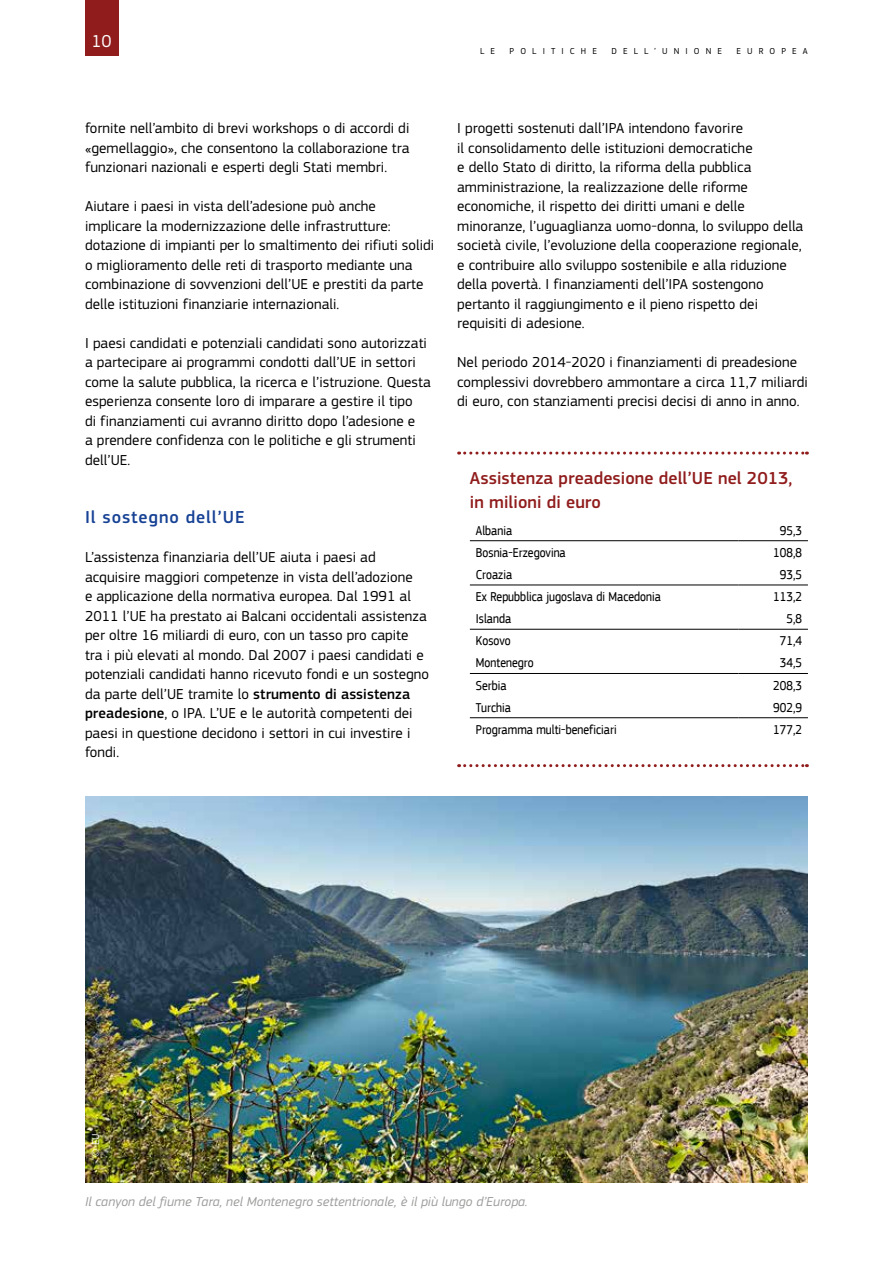
<style>
.page{position:relative;width:893px;height:1263px;background:#fff}
.page>*{position:absolute;margin:0;border:0;box-sizing:border-box;transform-origin:0 0}
.Box_Title{font:500 18px/24px "EC Square Sans Pro";letter-spacing:.005em;color:#901c1c}
.Heading03{font:500 18px "EC Square Sans Pro";letter-spacing:.05em;color:#164194}
.t1{font:18px "EC Square Sans Pro";color:#fff}
.BodyText{font:15px/19.5px "EC Square Sans Pro";letter-spacing:.005em;color:#000}
.BodyText-2{font:13.5px "EC Square Sans Cond Pro";letter-spacing:.005em;color:#000}
.legende_L{font:italic 13.5px "EC Square Sans Pro";letter-spacing:.005em;color:#9d9d9c}
.copyright_copy{font:10.5px "EC Square Sans Pro";color:#fff}
.t2{font:9px "EC Square Sans Pro";letter-spacing:.68em;color:#000}
.s1{font-weight:500}
</style>
<div class="page">
<div style="left:85px;top:0;width:33px;height:55px;background:#901c1c"></div>
<svg style="left:459px;top:452px;width:348px;height:3px"></svg>
<svg style="left:459px;top:764px;width:348px;height:3px"></svg>
<hr style="left:470px;top:540px;width:268px;height:1px;background:#000">
<hr style="left:738px;top:540px;width:70px;height:1px;background:#000">
<hr style="left:470px;top:585px;width:268px;height:1px;background:#000">
<hr style="left:738px;top:585px;width:70px;height:1px;background:#000">
<hr style="left:470px;top:629px;width:268px;height:1px;background:#000">
<hr style="left:738px;top:629px;width:70px;height:1px;background:#000">
<hr style="left:470px;top:673px;width:268px;height:1px;background:#000">
<hr style="left:738px;top:673px;width:70px;height:1px;background:#000">
<hr style="left:470px;top:717px;width:268px;height:1px;background:#000">
<hr style="left:738px;top:717px;width:70px;height:1px;background:#000">
<img style="left:85px;top:796px;width:723px;height:386px">
<p class="t1" style="left:92px;top:30px;width:22px">10</p>
<p class="t2" style="left:480px;top:45px;width:17px">L E</p>
<p class="t2" style="left:510px;top:45px;width:89px">POLITICHE</p>
<p class="t2" style="left:611px;top:45px;width:112px">DELL’UNIONE</p>
<p class="t2" style="left:736px;top:45px;width:73px">EUROPEA</p>
<p class="BodyText" style="left:85px;top:119px;width:326px;text-align:justify">fornite nell’ambito di brevi workshops o di accordi di «gemellaggio», che consentono la collaborazione tra funzionari nazionali e esperti degli Stati membri.</p>
<p class="BodyText" style="left:85px;top:197px;width:351px">Aiutare i paesi in vista dell’adesione può anche implicare la modernizzazione delle infrastrutture: dotazione di impianti per lo smaltimento dei rifiuti solidi o miglioramento delle reti di trasporto mediante una combinazione di sovvenzioni dell’UE e prestiti da parte delle istituzioni finanziarie internazionali.</p>
<p class="BodyText" style="left:85px;top:333px;width:347px">I paesi candidati e potenziali candidati sono autorizzati a partecipare ai programmi condotti dall’UE in settori come la salute pubblica, la ricerca e l’istruzione. Questa esperienza consente loro di imparare a gestire il tipo<br>di finanziamenti cui avranno diritto dopo l’adesione e<br>a prendere confidenza con le politiche e gli strumenti dell’UE.</p>
<p class="Heading03" style="left:85px;top:507px;width:161px">Il sostegno dell’UE</p>
<p class="BodyText" style="left:85px;top:548px;width:346px">L’assistenza finanziaria dell’UE aiuta i paesi ad acquisire maggiori competenze in vista dell’adozione<br>e applicazione della normativa europea. Dal 1991 al 2011 l’UE ha prestato ai Balcani occidentali assistenza per oltre 16 miliardi di euro, con un tasso pro capite tra i più elevati al mondo. Dal 2007 i paesi candidati e potenziali candidati hanno ricevuto fondi e un sostegno da parte dell’UE tramite lo <span class="s1">strumento di assistenza preadesione</span>, o IPA. L’UE e le autorità competenti dei paesi in questione decidono i settori in cui investire i fondi.</p>
<p class="BodyText" style="left:457px;top:119px;width:348px">I progetti sostenuti dall’IPA intendono favorire<br>il consolidamento delle istituzioni democratiche<br>e dello Stato di diritto, la riforma della pubblica amministrazione, la realizzazione delle riforme economiche, il rispetto dei diritti umani e delle minoranze, l’uguaglianza uomo-donna, lo sviluppo della società civile, l’evoluzione della cooperazione regionale, e contribuire allo sviluppo sostenibile e alla riduzione della povertà. I finanziamenti dell’IPA sostengono pertanto il raggiungimento e il pieno rispetto dei requisiti di adesione.</p>
<p class="BodyText" style="left:457px;top:353px;width:352px">Nel periodo 2014-2020 i finanziamenti di preadesione complessivi dovrebbero ammontare a circa 11,7 miliardi di euro, con stanziamenti precisi decisi di anno in anno.</p>
<p class="Box_Title" style="left:470px;top:467px;width:324px">Assistenza preadesione dell’UE nel 2013, in milioni di euro</p>
<p class="BodyText-2" style="left:476px;top:523px;width:38px">Albania</p>
<p class="BodyText-2" style="left:780px;top:523px;width:24px">95,3</p>
<p class="BodyText-2" style="left:476px;top:545px;width:91px">Bosnia-Erzegovina</p>
<p class="BodyText-2" style="left:773px;top:545px;width:30px">108,8</p>
<p class="BodyText-2" style="left:476px;top:567px;width:38px">Croazia</p>
<p class="BodyText-2" style="left:780px;top:567px;width:24px">93,5</p>
<p class="BodyText-2" style="left:476px;top:589px;width:186px">Ex Repubblica jugoslava di Macedonia</p>
<p class="BodyText-2" style="left:773px;top:589px;width:30px">113,2</p>
<p class="BodyText-2" style="left:476px;top:611px;width:37px">Islanda</p>
<p class="BodyText-2" style="left:786px;top:611px;width:17px">5,8</p>
<p class="BodyText-2" style="left:476px;top:633px;width:36px">Kosovo</p>
<p class="BodyText-2" style="left:780px;top:633px;width:24px">71,4</p>
<p class="BodyText-2" style="left:476px;top:655px;width:59px">Montenegro</p>
<p class="BodyText-2" style="left:780px;top:655px;width:24px">34,5</p>
<p class="BodyText-2" style="left:476px;top:677px;width:32px">Serbia</p>
<p class="BodyText-2" style="left:773px;top:677px;width:30px">208,3</p>
<p class="BodyText-2" style="left:476px;top:700px;width:37px">Turchia</p>
<p class="BodyText-2" style="left:773px;top:700px;width:30px">902,9</p>
<p class="BodyText-2" style="left:476px;top:722px;width:142px">Programma multi-beneficiari</p>
<p class="BodyText-2" style="left:773px;top:722px;width:30px">177,2</p>
<p class="copyright_copy" style="left:90px;top:1156px;width:25px;rotate:-90deg">© EU</p>
<p class="legende_L" style="left:85px;top:1193px;width:444px">Il canyon del fiume Tara, nel Montenegro settentrionale, è il più lungo d’Europa.</p>
</div>
